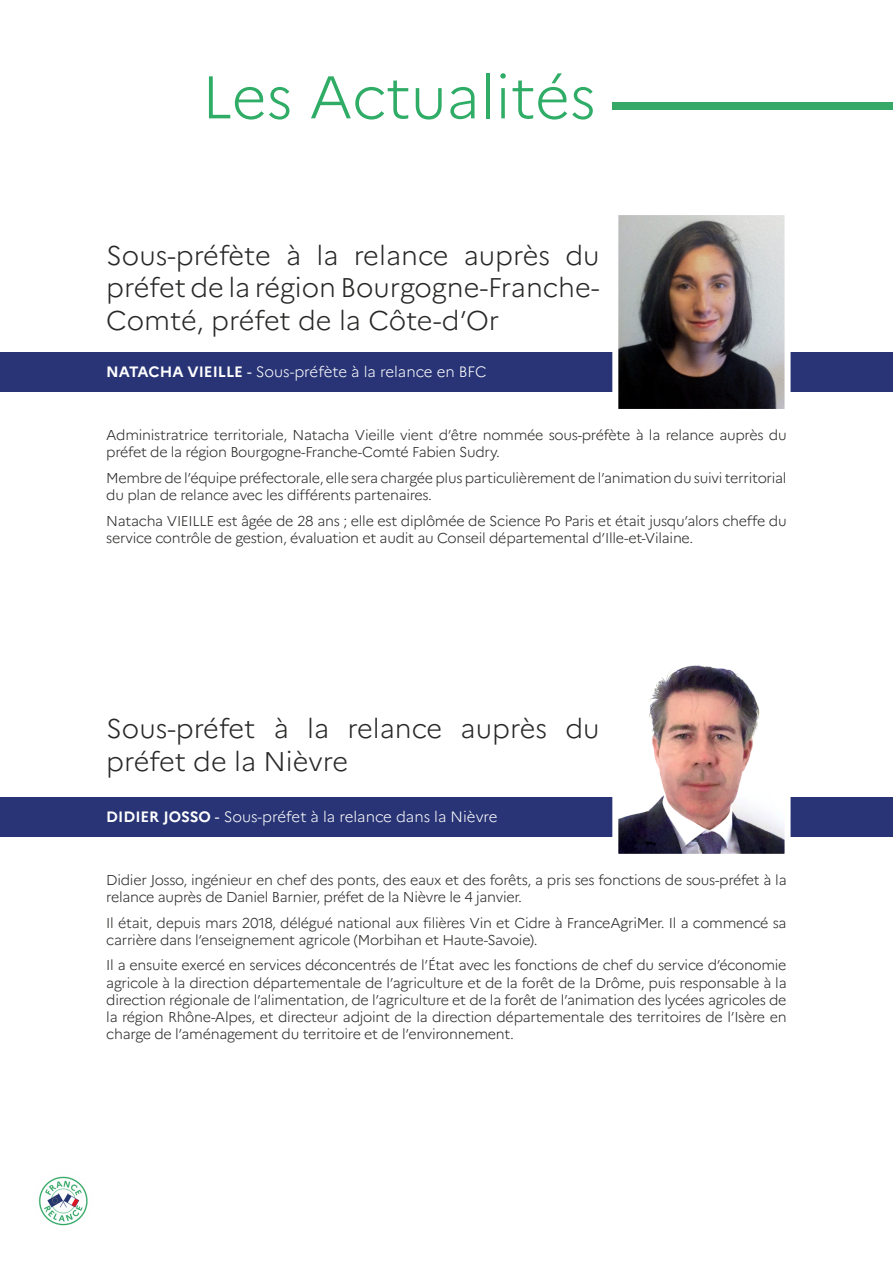
<style>
.page{position:relative;width:893px;height:1263px;background:#fff}
.page>*{position:absolute;margin:0;border:0;box-sizing:border-box;transform-origin:0 0}
.t1{font:300 60px "Marianne";letter-spacing:-.005em;color:#2fac66}
.t2{font:300 27px/32.4px "Marianne";color:#282827;text-align:justify}
.t3{font:300 15px "Marianne";color:#fff}
.t4{font:300 14.25px/17.1px "Marianne";letter-spacing:-.02em;color:#282827}
.s1{font-weight:700}
.s2{font-weight:400}
</style>
<div class="page">
<div style="left:0;top:353px;width:893px;height:39px;background:#283475"></div>
<div style="left:0;top:797px;width:893px;height:40px;background:#283475"></div>
<img style="left:32px;top:1169px;width:62px;height:62px;border-radius:31px">
<img style="left:619px;top:216px;width:164px;height:192px">
<div style="left:612px;top:209px;width:178px;height:206px;border:6px solid #fff"></div>
<img style="left:619px;top:665px;width:164px;height:188px">
<div style="left:612px;top:654px;width:178px;height:206px;border:6px solid #fff"></div>
<div style="left:613px;top:103px;width:280px;height:7px;background:#36a968"></div>
<h1 class="t1" style="left:202px;top:60px;width:396px">Les Actualités</h1>
<h2 class="t2" style="left:106px;top:239px;width:495px">Sous-préfète à la relance auprès du préfet de la région Bourgogne-Franche-Comté, préfet de la Côte-d’Or</h2>
<p class="t3" style="left:106px;top:363px;width:382px"><span class="s1">NATACHA VIEILLE</span> <span class="s2">-</span> Sous-préfète à la relance en BFC</p>
<p class="t4" style="left:106px;top:426px;width:682px">Administratrice territoriale, Natacha Vieille vient d’être nommée sous-préfète à la relance auprès du préfet de la région Bourgogne-Franche-Comté Fabien Sudry.</p>
<p class="t4" style="left:106px;top:469px;width:682px">Membre de l’équipe préfectorale, elle sera chargée plus particulièrement de l’animation du suivi territorial du plan de relance avec les différents partenaires.</p>
<p class="t4" style="left:106px;top:512px;width:682px">Natacha VIEILLE est âgée de 28 ans ; elle est diplômée de Science Po Paris et était jusqu’alors cheffe du service contrôle de gestion, évaluation et audit au Conseil départemental d’Ille-et-Vilaine.</p>
<h2 class="t2" style="left:106px;top:712px;width:495px">Sous-préfet à la relance auprès du préfet de la Nièvre</h2>
<p class="t3" style="left:106px;top:807px;width:393px"><span class="s1">DIDIER JOSSO</span> <span class="s2">-</span> Sous-préfet à la relance dans la Nièvre</p>
<p class="t4" style="left:106px;top:871px;width:682px">Didier Josso, ingénieur en chef des ponts, des eaux et des forêts, a pris ses fonctions de sous-préfet à la relance auprès de Daniel Barnier, préfet de la Nièvre le 4 janvier.</p>
<p class="t4" style="left:106px;top:914px;width:682px">Il était, depuis mars 2018, délégué national aux filières Vin et Cidre à FranceAgriMer. Il a commencé sa carrière dans l’enseignement agricole (Morbihan et Haute-Savoie).</p>
<p class="t4" style="left:106px;top:957px;width:682px;text-align:justify">Il a ensuite exercé en services déconcentrés de l’État avec les fonctions de chef du service d’économie agricole à la direction départementale de l’agriculture et de la forêt de la Drôme, puis responsable à la direction régionale de l’alimentation, de l’agriculture et de la forêt de l’animation des lycées agricoles de la région Rhône-Alpes, et directeur adjoint de la direction départementale des territoires de l’Isère en charge de l’aménagement du territoire et de l’environnement.</p>
</div>
